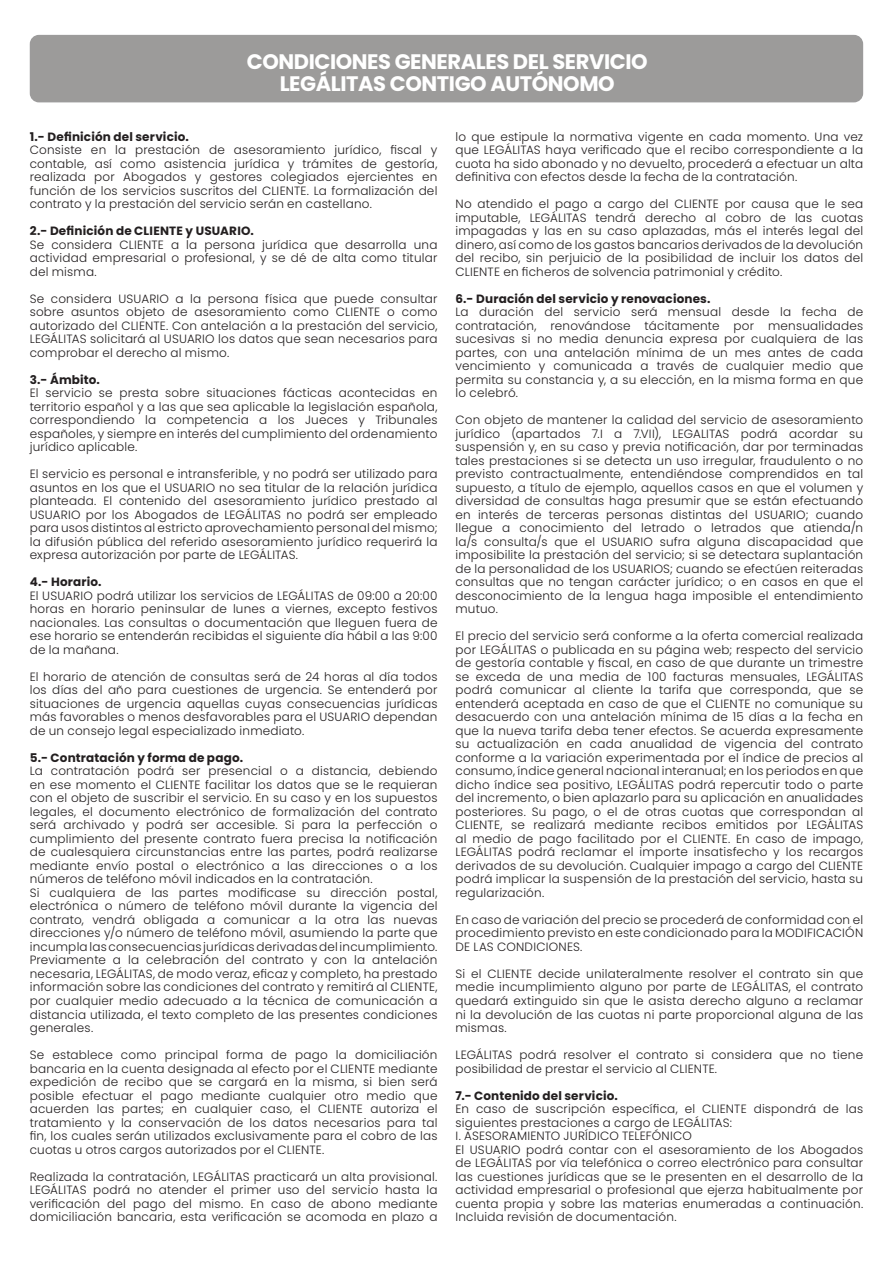
<style>
.page{position:relative;width:893px;height:1263px;background:#fff}
.page>*{position:absolute;margin:0;border:0;box-sizing:border-box;transform-origin:0 0}
.t1{font:700 21px "Poppins";letter-spacing:-.02em;color:#fff}
.t2{font:300 12px/13.5px "Poppins";letter-spacing:.015em;color:#231f20;text-align:justify}
.t3{font:700 12px "Poppins";letter-spacing:.015em;color:#231f20}
</style>
<div class="page">
<div style="left:31px;top:36px;width:831px;height:66px;background:#9c9b9a;border-radius:8px"></div>
<div style="left:30px;top:35px;width:833px;height:67px;border:2px solid #9c9b9b;border-radius:8px"></div>
<p class="t1" style="left:247px;top:49px;width:402px">CONDICIONES GENERALES DEL SERVICIO</p>
<p class="t1" style="left:280px;top:72px;width:336px">LEGÁLITAS CONTIGO AUTÓNOMO</p>
<p class="t3" style="left:30px;top:130px;width:161px">1.- Definición del servicio.</p>
<p class="t2" style="left:30px;top:143px;width:409px">Consiste en la prestación de asesoramiento jurídico, fiscal y contable, así como asistencia jurídica y trámites de gestoría, realizada por Abogados y gestores colegiados ejercientes en función de los servicios suscritos del CLIENTE. La formalización del contrato y la prestación del servicio serán en castellano.</p>
<p class="t3" style="left:30px;top:224px;width:226px">2.- Definición de CLIENTE y USUARIO.</p>
<p class="t2" style="left:30px;top:238px;width:409px">Se considera CLIENTE a la persona jurídica que desarrolla una actividad empresarial o profesional, y se dé de alta como titular del misma.</p>
<p class="t2" style="left:30px;top:292px;width:409px">Se considera USUARIO a la persona física que puede consultar sobre asuntos objeto de asesoramiento como CLIENTE o como autorizado del CLIENTE. Con antelación a la prestación del servicio, LEGÁLITAS solicitará al USUARIO los datos que sean necesarios para comprobar el derecho al mismo.</p>
<p class="t3" style="left:30px;top:373px;width:72px">3.- Ámbito.</p>
<p class="t2" style="left:30px;top:386px;width:409px">El servicio se presta sobre situaciones fácticas acontecidas en territorio español y a las que sea aplicable la legislación española, correspondiendo la competencia a los Jueces y Tribunales españoles, y siempre en interés del cumplimiento del ordenamiento jurídico aplicable.</p>
<p class="t2" style="left:30px;top:467px;width:409px">El servicio es personal e intransferible, y no podrá ser utilizado para asuntos en los que el USUARIO no sea titular de la relación jurídica planteada. El contenido del asesoramiento jurídico prestado al USUARIO por los Abogados de LEGÁLITAS no podrá ser empleado para usos distintos al estricto aprovechamiento personal del mismo; la difusión pública del referido asesoramiento jurídico requerirá la expresa autorización por parte de LEGÁLITAS.</p>
<p class="t3" style="left:30px;top:575px;width:73px">4.- Horario.</p>
<p class="t2" style="left:30px;top:589px;width:409px">El USUARIO podrá utilizar los servicios de LEGÁLITAS de 09:00 a 20:00 horas en horario peninsular de lunes a viernes, excepto festivos nacionales. Las consultas o documentación que lleguen fuera de ese horario se entenderán recibidas el siguiente día hábil a las 9:00 de la mañana.</p>
<p class="t2" style="left:30px;top:670px;width:409px">El horario de atención de consultas será de 24 horas al día todos los días del año para cuestiones de urgencia. Se entenderá por situaciones de urgencia aquellas cuyas consecuencias jurídicas más favorables o menos desfavorables para el USUARIO dependan de un consejo legal especializado inmediato.</p>
<p class="t3" style="left:30px;top:751px;width:215px">5.- Contratación y forma de pago.</p>
<p class="t2" style="left:30px;top:764px;width:409px">La contratación podrá ser presencial o a distancia, debiendo en ese momento el CLIENTE facilitar los datos que se le requieran con el objeto de suscribir el servicio. En su caso y en los supuestos legales, el documento electrónico de formalización del contrato será archivado y podrá ser accesible. Si para la perfección o cumplimiento del presente contrato fuera precisa la notificación de cualesquiera circunstancias entre las partes, podrá realizarse mediante envío postal o electrónico a las direcciones o a los números de teléfono móvil indicados en la contratación.</p>
<p class="t2" style="left:30px;top:886px;width:409px">Si cualquiera de las partes modificase su dirección postal, electrónica o número de teléfono móvil durante la vigencia del contrato, vendrá obligada a comunicar a la otra las nuevas direcciones y/o número de teléfono móvil, asumiendo la parte que incumpla las consecuencias jurídicas derivadas del incumplimiento.<br>Previamente a la celebración del contrato y con la antelación necesaria, LEGÁLITAS, de modo veraz, eficaz y completo, ha prestado información sobre las condiciones del contrato y remitirá al CLIENTE, por cualquier medio adecuado a la técnica de comunicación a distancia utilizada, el texto completo de las presentes condiciones generales.</p>
<p class="t2" style="left:30px;top:1048px;width:409px">Se establece como principal forma de pago la domiciliación bancaria en la cuenta designada al efecto por el CLIENTE mediante expedición de recibo que se cargará en la misma, si bien será posible efectuar el pago mediante cualquier otro medio que acuerden las partes; en cualquier caso, el CLIENTE autoriza el tratamiento y la conservación de los datos necesarios para tal fin, los cuales serán utilizados exclusivamente para el cobro de las cuotas u otros cargos autorizados por el CLIENTE.</p>
<p class="t2" style="left:30px;top:1169px;width:409px">Realizada la contratación, LEGÁLITAS practicará un alta provisional.<br>LEGÁLITAS podrá no atender el primer uso del servicio hasta la verificación del pago del mismo. En caso de abono mediante domiciliación bancaria, esta verificación se acomoda en plazo a</p>
<p class="t2" style="left:455px;top:130px;width:409px">lo que estipule la normativa vigente en cada momento. Una vez que LEGÁLITAS haya verificado que el recibo correspondiente a la cuota ha sido abonado y no devuelto, procederá a efectuar un alta definitiva con efectos desde la fecha de la contratación.</p>
<p class="t2" style="left:455px;top:197px;width:409px">No atendido el pago a cargo del CLIENTE por causa que le sea imputable, LEGÁLITAS tendrá derecho al cobro de las cuotas impagadas y las en su caso aplazadas, más el interés legal del dinero, así como de los gastos bancarios derivados de la devolución del recibo, sin perjuicio de la posibilidad de incluir los datos del CLIENTE en ficheros de solvencia patrimonial y crédito.</p>
<p class="t3" style="left:455px;top:292px;width:257px">6.- Duración del servicio y renovaciones.</p>
<p class="t2" style="left:455px;top:305px;width:409px">La duración del servicio será mensual desde la fecha de contratación, renovándose tácitamente por mensualidades sucesivas si no media denuncia expresa por cualquiera de las partes, con una antelación mínima de un mes antes de cada vencimiento y comunicada a través de cualquier medio que permita su constancia y, a su elección, en la misma forma en que lo celebró.</p>
<p class="t2" style="left:455px;top:413px;width:409px">Con objeto de mantener la calidad del servicio de asesoramiento jurídico (apartados 7.I a 7.VII), LEGALITAS podrá acordar su suspensión y, en su caso y previa notificación, dar por terminadas tales prestaciones si se detecta un uso irregular, fraudulento o no previsto contractualmente, entendiéndose comprendidos en tal supuesto, a título de ejemplo, aquellos casos en que el volumen y diversidad de consultas haga presumir que se están efectuando en interés de terceras personas distintas del USUARIO; cuando llegue a conocimiento del letrado o letrados que atienda/n la/s consulta/s que el USUARIO sufra alguna discapacidad que imposibilite la prestación del servicio; si se detectara suplantación de la personalidad de los USUARIOS; cuando se efectúen reiteradas consultas que no tengan carácter jurídico; o en casos en que el desconocimiento de la lengua haga imposible el entendimiento mutuo.</p>
<p class="t2" style="left:455px;top:629px;width:409px">El precio del servicio será conforme a la oferta comercial realizada por LEGÁLITAS o publicada en su página web; respecto del servicio de gestoría contable y fiscal, en caso de que durante un trimestre se exceda de una media de 100 facturas mensuales, LEGÁLITAS podrá comunicar al cliente la tarifa que corresponda, que se entenderá aceptada en caso de que el CLIENTE no comunique su desacuerdo con una antelación mínima de 15 días a la fecha en que la nueva tarifa deba tener efectos. Se acuerda expresamente su actualización en cada anualidad de vigencia del contrato conforme a la variación experimentada por el índice de precios al consumo, índice general nacional interanual; en los periodos en que dicho índice sea positivo, LEGÁLITAS podrá repercutir todo o parte del incremento, o bien aplazarlo para su aplicación en anualidades posteriores. Su pago, o el de otras cuotas que correspondan al CLIENTE, se realizará mediante recibos emitidos por LEGÁLITAS al medio de pago facilitado por el CLIENTE. En caso de impago, LEGÁLITAS podrá reclamar el importe insatisfecho y los recargos derivados de su devolución. Cualquier impago a cargo del CLIENTE podrá implicar la suspensión de la prestación del servicio, hasta su regularización.</p>
<p class="t2" style="left:455px;top:913px;width:409px">En caso de variación del precio se procederá de conformidad con el procedimiento previsto en este condicionado para la MODIFICACIÓN DE LAS CONDICIONES.</p>
<p class="t2" style="left:455px;top:967px;width:409px">Si el CLIENTE decide unilateralmente resolver el contrato sin que medie incumplimiento alguno por parte de LEGÁLITAS, el contrato quedará extinguido sin que le asista derecho alguno a reclamar ni la devolución de las cuotas ni parte proporcional alguna de las mismas.</p>
<p class="t2" style="left:455px;top:1048px;width:409px">LEGÁLITAS podrá resolver el contrato si considera que no tiene posibilidad de prestar el servicio al CLIENTE.</p>
<p class="t3" style="left:455px;top:1088px;width:164px">7.- Contenido del servicio.</p>
<p class="t2" style="left:455px;top:1102px;width:409px">En caso de suscripción específica, el CLIENTE dispondrá de las siguientes prestaciones a cargo de LEGÁLITAS:</p>
<p class="t2" style="left:455px;top:1129px;width:238px">I. ASESORAMIENTO JURÍDICO TELEFÓNICO</p>
<p class="t2" style="left:455px;top:1142px;width:409px">El USUARIO podrá contar con el asesoramiento de los Abogados de LEGÁLITAS por vía telefónica o correo electrónico para consultar las cuestiones jurídicas que se le presenten en el desarrollo de la actividad empresarial o profesional que ejerza habitualmente por cuenta propia y sobre las materias enumeradas a continuación.<br>Incluida revisión de documentación.</p>
</div>
